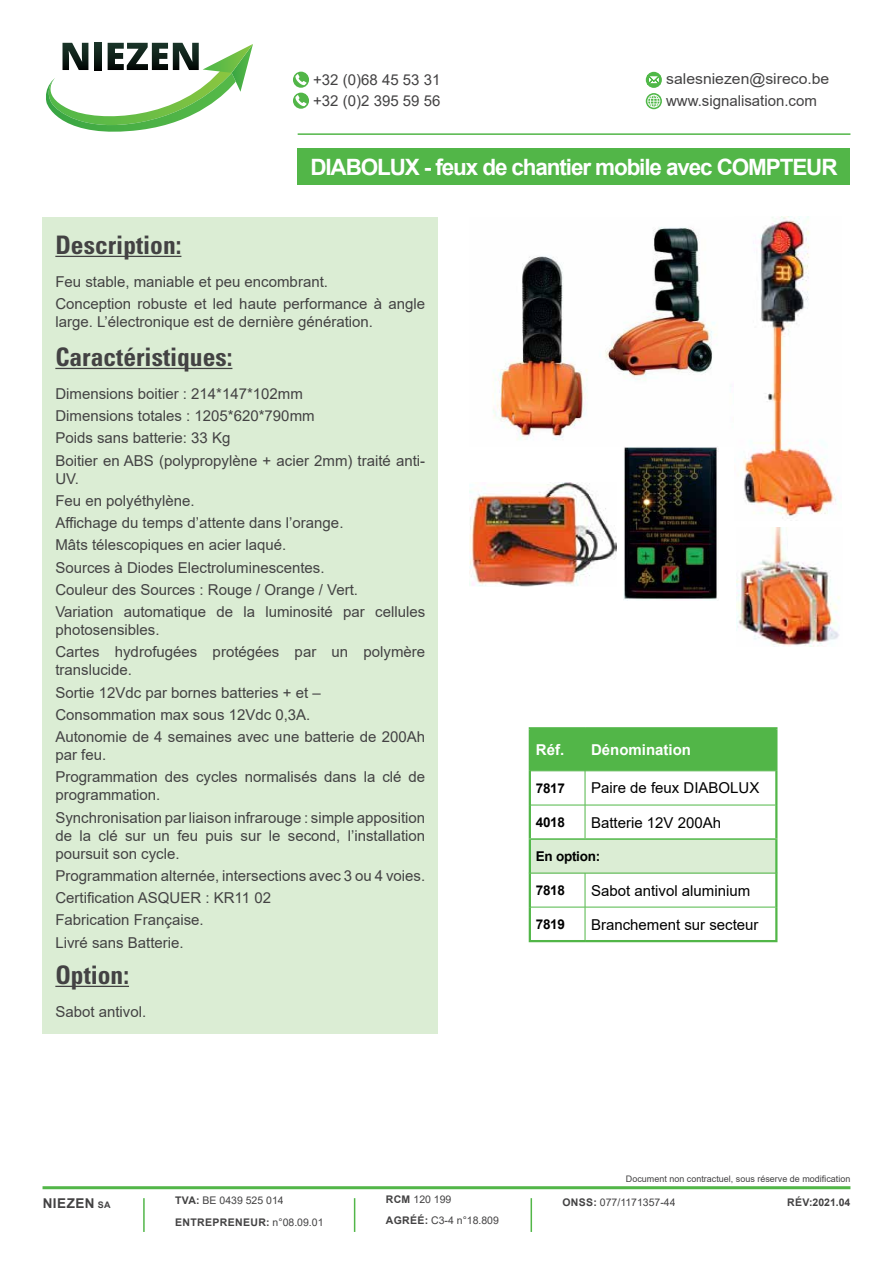
<style>
.page{position:relative;width:893px;height:1263px;background:#fff}
.page>*{position:absolute;margin:0;border:0;box-sizing:border-box;transform-origin:0 0}
.t1{font:700 condensed 25.5px "Univers LT Std";color:#434243}
.t2{font:700 22.5px "Arial";letter-spacing:-.05em;color:#fff}
.t3{font:15px/22.2px "Arial";color:#434243}
.t4{font:15px "Arial";color:#000}
.t5{font:15px/21.3px "Arial";color:#434243;scale:1.05 1}
.t6{font:700 15px "Arial";color:#fff}
.t7{font:700 13.5px "Arial";letter-spacing:-.02em;color:#000}
.t8{font:700 13.5px "Arial";letter-spacing:.035em;color:#434243}
.t9{font:10.5px/21.1px "Arial";color:#434243}
.t10{font:700 10.5px "Arial";color:#434243}
.t11{font:9px "Arial";color:#434243}
.s1{font-size:9px}
.s2{font-weight:700}
</style>
<div class="page">
<svg style="left:646px;top:72px;width:16px;height:16px"></svg>
<svg style="left:648px;top:75px;width:12px;height:10px"></svg>
<svg style="left:646px;top:93px;width:16px;height:16px"></svg>
<hr style="left:298px;top:133px;width:552px;height:2px;background:#52b648">
<svg style="left:293px;top:72px;width:16px;height:16px"></svg>
<svg style="left:295px;top:74px;width:12px;height:11px"></svg>
<svg style="left:293px;top:93px;width:16px;height:16px"></svg>
<svg style="left:295px;top:95px;width:12px;height:11px"></svg>
<svg style="left:46px;top:43px;width:207px;height:89px"></svg>
<hr style="left:43px;top:1186px;width:807px;height:3px;background:#52b648">
<hr style="left:143px;top:1198px;width:2px;height:34px;background:#52b648">
<hr style="left:354px;top:1198px;width:1px;height:34px;background:#52b648">
<hr style="left:531px;top:1198px;width:1px;height:34px;background:#52b648">
<div style="left:298px;top:148px;width:552px;height:37px;background:#52b648"></div>
<div style="left:43px;top:217px;width:395px;height:817px;background:#dbedd4"></div>
<hr style="left:55px;top:256px;width:126px;height:1px;background:#434243">
<hr style="left:55px;top:368px;width:177px;height:1px;background:#434243">
<hr style="left:55px;top:986px;width:74px;height:1px;background:#434243">
<svg style="left:531px;top:729px;width:244px;height:211px"></svg>
<div style="left:530px;top:839px;width:246px;height:34px;background:#dbedd4"></div>
<hr style="left:585px;top:729px;width:1px;height:42px;background:#52b648">
<hr style="left:531px;top:770px;width:54px;height:1px;background:#52b648">
<hr style="left:585px;top:770px;width:190px;height:1px;background:#52b648">
<hr style="left:585px;top:771px;width:1px;height:34px;background:#52b648">
<hr style="left:585px;top:805px;width:1px;height:33px;background:#52b648">
<hr style="left:529px;top:873px;width:56px;height:1px;background:#52b648">
<hr style="left:585px;top:873px;width:192px;height:1px;background:#52b648">
<hr style="left:585px;top:873px;width:1px;height:34px;background:#52b648">
<hr style="left:585px;top:907px;width:1px;height:33px;background:#52b648">
<hr style="left:529px;top:727px;width:56px;height:2px;background:#52b648">
<hr style="left:529px;top:729px;width:2px;height:42px;background:#52b648">
<hr style="left:585px;top:727px;width:192px;height:2px;background:#52b648">
<hr style="left:775px;top:729px;width:2px;height:42px;background:#52b648">
<hr style="left:529px;top:771px;width:2px;height:34px;background:#52b648">
<hr style="left:775px;top:771px;width:2px;height:34px;background:#52b648">
<hr style="left:529px;top:805px;width:2px;height:33px;background:#52b648">
<hr style="left:775px;top:805px;width:2px;height:33px;background:#52b648">
<hr style="left:529px;top:873px;width:2px;height:34px;background:#52b648">
<hr style="left:775px;top:873px;width:2px;height:34px;background:#52b648">
<hr style="left:529px;top:907px;width:2px;height:33px;background:#52b648">
<hr style="left:775px;top:907px;width:2px;height:33px;background:#52b648">
<hr style="left:529px;top:940px;width:56px;height:2px;background:#52b648">
<hr style="left:585px;top:940px;width:192px;height:2px;background:#52b648">
<hr style="left:529px;top:840px;width:2px;height:33px;background:#50b848">
<hr style="left:775px;top:840px;width:2px;height:33px;background:#50b848">
<hr style="left:529px;top:838px;width:56px;height:2px;background:#50b848">
<hr style="left:585px;top:838px;width:192px;height:2px;background:#50b848">
<hr style="left:531px;top:805px;width:54px;height:1px;background:#50b848">
<hr style="left:585px;top:805px;width:190px;height:1px;background:#50b848">
<hr style="left:531px;top:907px;width:54px;height:1px;background:#50b848">
<hr style="left:585px;top:907px;width:190px;height:1px;background:#50b848">
<img style="left:493px;top:227px;width:238px;height:213px">
<img style="left:743px;top:216px;width:96px;height:303px">
<img style="left:624px;top:447px;width:93px;height:153px">
<img style="left:470px;top:482px;width:147px;height:105px">
<img style="left:736px;top:527px;width:104px;height:120px">
<p class="t3" style="left:313px;top:69px;width:129px;line-height:21px">+32 (0)68 45 53 31 +32 (0)2 395 59 56</p>
<p class="t5" style="left:666px;top:68px;width:157px">salesniezen@sireco.be www.signalisation.com</p>
<h2 class="t2" style="left:310px;top:151px;width:529px">DIABOLUX - feux de chantier mobile avec COMPTEUR</h2>
<h1 class="t1" style="left:55px;top:229px;width:128px">Description:</h1>
<p class="t3" style="left:55px;top:270px;width:371px">Feu stable, maniable et peu encombrant.<br>Conception robuste et led haute performance à angle</p>
<p class="t3" style="left:55px;top:311px;width:319px">large. L’électronique est de dernière génération.</p>
<h1 class="t1" style="left:55px;top:341px;width:179px">Caractéristiques:</h1>
<p class="t3" style="left:55px;top:382px;width:371px">Dimensions boitier : 214*147*102mm<br>Dimensions totales : 1205*620*790mm<br>Poids sans batterie: 33 Kg<br>Boitier en ABS (polypropylène + acier 2mm) traité anti-</p>
<p class="t3" style="left:55px;top:467px;width:371px">UV.<br>Feu en polyéthylène.<br>Affichage du temps d’attente dans l’orange.<br>Mâts télescopiques en acier laqué.<br>Sources à Diodes Electroluminescentes.<br>Couleur des Sources : Rouge / Orange / Vert.<br>Variation automatique de la luminosité par cellules</p>
<p class="t3" style="left:55px;top:619px;width:371px">photosensibles.<br>Cartes hydrofugées protégées par un polymère</p>
<p class="t3" style="left:55px;top:659px;width:371px">translucide.<br>Sortie 12Vdc par bornes batteries + et – Consommation max sous 12Vdc 0,3A.<br>Autonomie de 4 semaines avec une batterie de 200Ah</p>
<p class="t3" style="left:55px;top:744px;width:371px">par feu.<br>Programmation des cycles normalisés dans la clé de</p>
<p class="t3" style="left:55px;top:784px;width:371px">programmation.<br>Synchronisation par liaison infrarouge : simple apposition</p>
<p class="t3" style="left:55px;top:826px;width:371px;line-height:18px">de la clé sur un feu puis sur le second, l’installation poursuit son cycle.</p>
<p class="t3" style="left:55px;top:864px;width:371px">Programmation alternée, intersections avec 3 ou 4 voies.<br>Certification ASQUER : KR11 02<br>Fabrication Française.<br>Livré sans Batterie.</p>
<h1 class="t1" style="left:55px;top:959px;width:75px">Option:</h1>
<p class="t3" style="left:55px;top:1000px;width:92px">Sabot antivol.</p>
<p class="t6" style="left:536px;top:739px;width:30px">Réf.</p>
<p class="t6" style="left:591px;top:739px;width:102px">Dénomination</p>
<p class="t7" style="left:536px;top:779px;width:31px">7817</p>
<p class="t4" style="left:591px;top:778px;width:170px">Paire de feux DIABOLUX</p>
<p class="t7" style="left:536px;top:813px;width:31px">4018</p>
<p class="t4" style="left:591px;top:812px;width:132px">Batterie 12V 200Ah</p>
<p class="t7" style="left:536px;top:847px;width:66px">En option:</p>
<p class="t7" style="left:536px;top:881px;width:31px">7818</p>
<p class="t4" style="left:591px;top:880px;width:161px">Sabot antivol aluminium</p>
<p class="t7" style="left:536px;top:915px;width:31px">7819</p>
<p class="t4" style="left:591px;top:914px;width:169px">Branchement sur secteur</p>
<p class="t11" style="left:626px;top:1173px;width:226px">Document non contractuel, sous réserve de modification</p>
<p class="t8" style="left:43px;top:1194px;width:70px">NIEZEN <span class="s1">SA</span></p>
<p class="t9" style="left:175px;top:1190px;width:150px"><span class="s2">TVA:</span> BE 0439 525 014<br><span class="s2">ENTREPRENEUR:</span> n°08.09.01</p>
<p class="t9" style="left:386px;top:1188px;width:115px"><span class="s2">RCM</span> 120 199<br><span class="s2">AGRÉÉ:</span> C3-4 n°18.809</p>
<p class="t9" style="left:562px;top:1191px;width:115px"><span class="s2">ONSS:</span> 077/1171357-44</p>
<p class="t10" style="left:787px;top:1195px;width:65px">RÉV:2021.04</p>
</div>
